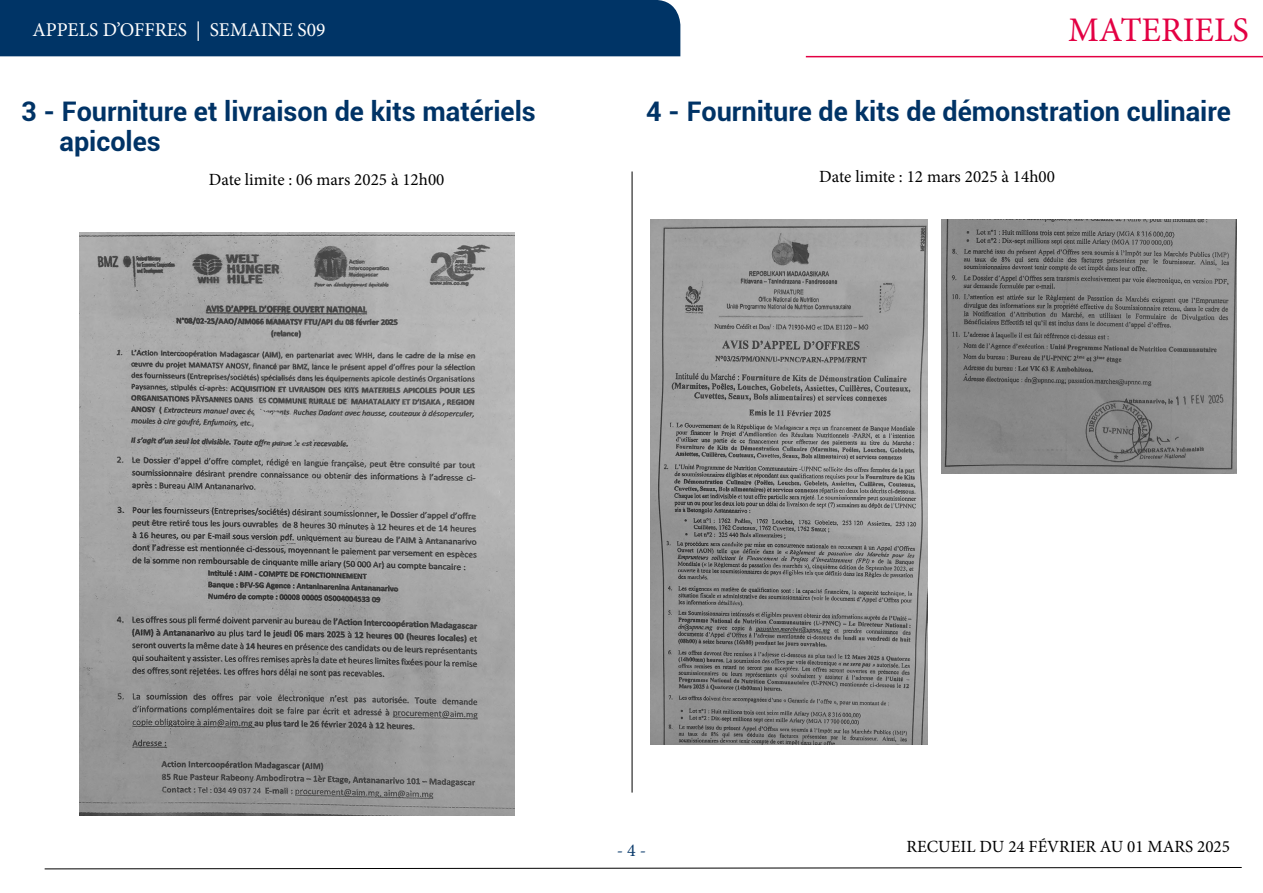
<style>
.page{position:relative;width:1263px;height:893px;background:#fff}
.page>*{position:absolute;margin:0;border:0;box-sizing:border-box;transform-origin:0 0}
.t1{font:34.5px "Minion Pro";color:#e30043}
.t2{font:700 27px/30px "Roboto";color:#036}
.t3{font:19.5px "Minion Pro";color:#fff}
.t4{font:18px "Minion Pro";color:#0b3b6c}
.t5{font:17.1px "Minion Pro";color:#000}
</style>
<div class="page">
<svg style="left:44px;top:867px;width:1198px;height:3px"></svg>
<div style="left:0;top:0;width:680px;height:56px;background:#003466"></div>
<hr style="left:806px;top:56px;width:457px;height:1px;background:#e30043">
<hr style="left:632px;top:171px;width:1px;height:622px;background:#000">
<img style="left:80px;top:233px;width:434px;height:582px">
<img style="left:651px;top:220px;width:276px;height:524px">
<img style="left:942px;top:220px;width:295px;height:253px">
<p class="t3" style="left:32px;top:17px;width:295px">APPELS D’OFFRES | SEMAINE S09</p>
<p class="t2" style="left:60px;top:96px;width:478px;text-indent:-38px">3 - Fourniture et livraison de kits matériels apicoles</p>
<p class="t5" style="left:209px;top:168px;width:237px">Date limite : 06 mars 2025 à 12h00</p>
<p class="t1" style="left:1068px;top:7px;width:182px">MATERIELS</p>
<p class="t2" style="left:646px;top:96px;width:586px">4 - Fourniture de kits de démonstration culinaire</p>
<p class="t5" style="left:819px;top:165px;width:237px">Date limite : 12 mars 2025 à 14h00</p>
<p class="t4" style="left:617px;top:838px;width:31px">- 4 -</p>
<p class="t5" style="left:906px;top:835px;width:325px">RECUEIL DU 24 FÉVRIER AU 01 MARS 2025</p>
</div>
